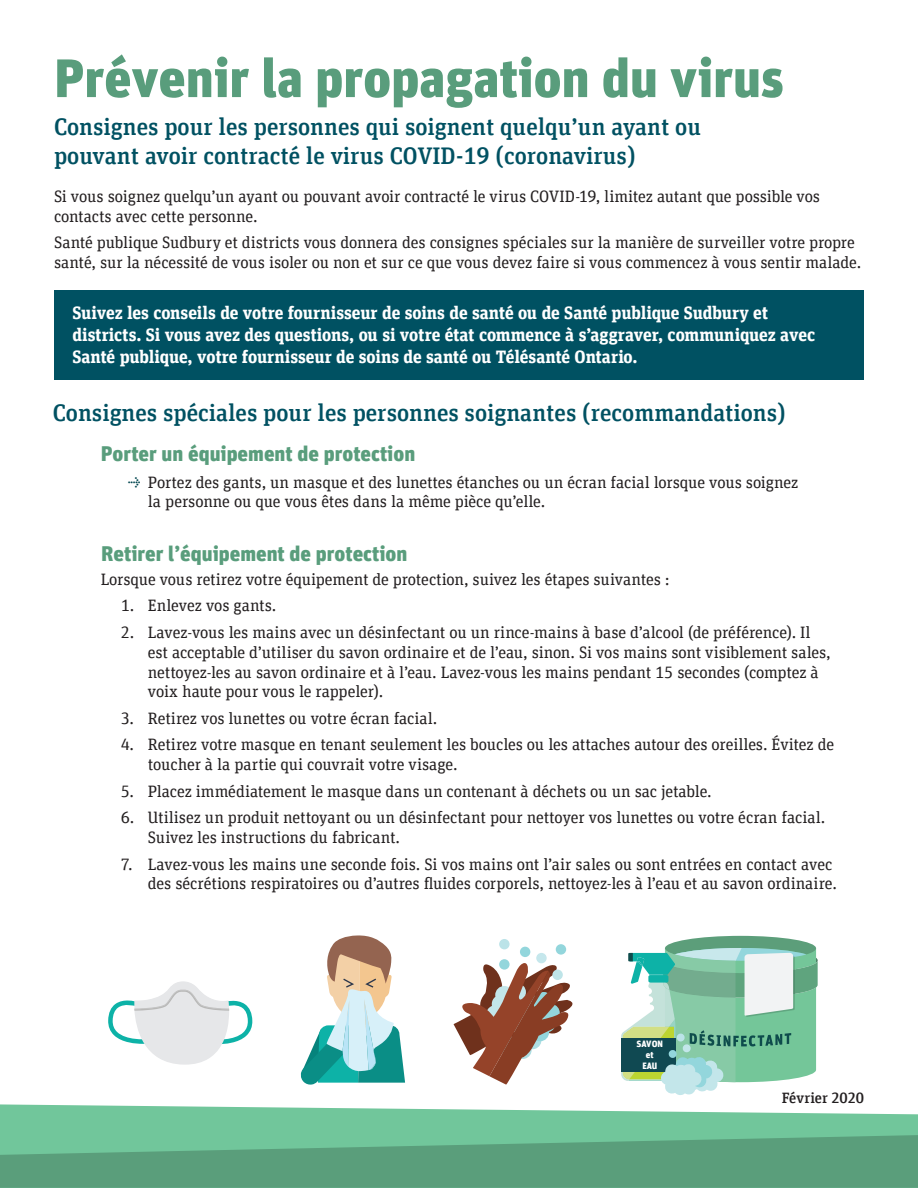
<style>
.page{position:relative;width:918px;height:1188px;background:#fff}
.page>*{position:absolute;margin:0;border:0;box-sizing:border-box;transform-origin:0 0}
.t1{font:900 54px "Unit Pro";color:#599d7c}
.t2{font:500 24px/28.8px "Unit Slab Pro";color:#005162}
.t3{font:900 21px "Unit Pro";color:#599d7c}
.BulletsLevel1{font:700 18px/21.6px "Unit Slab Pro";letter-spacing:-.005em;color:#fff}
.BulletsLevel1-2{font:16.5px/19.8px "Unit Slab Pro";letter-spacing:-.005em;color:#231f20}
.t4{font:500 15px "Unit Slab Pro";letter-spacing:-.005em;color:#231f20}
.t5{font:900 9.15px/10.5px "Unit Pro";color:#fff;text-align:center}
.s1{color:#00464f}
</style>
<div class="page">
<svg style="left:621px;top:936px;width:197px;height:159px"></svg>
<div style="left:54px;top:290px;width:810px;height:90px;background:#005162"></div>
<svg style="left:499px;top:959px;width:11px;height:11px"></svg>
<div style="left:520px;top:947px;width:10px;height:10px;background:#93d6dc;border-radius:50%"></div>
<div style="left:499px;top:939px;width:11px;height:10px;background:#bbe3e8;border-radius:50%"></div>
<div style="left:536px;top:953px;width:11px;height:10px;background:#c5e7ec;border-radius:50%"></div>
<div style="left:556px;top:944px;width:10px;height:11px;background:#93d6dc;border-radius:50%"></div>
<svg style="left:454px;top:962px;width:119px;height:123px"></svg>
<svg style="left:108px;top:981px;width:144px;height:84px"></svg>
<svg style="left:300px;top:935px;width:105px;height:150px"></svg>
<svg style="left:0;top:1104px;width:918px;height:31px;fill:#71c69b"></svg>
<svg style="left:0;top:1135px;width:918px;height:53px;background:#5ea581"></svg>
<p class="t1" style="left:54px;top:38px;width:732px">Prévenir la propagation du virus</p>
<p class="t2" style="left:54px;top:111px;width:649px">Consignes pour les personnes qui soignent quelqu’un ayant ou pouvant avoir contracté le virus COVID-19 (coronavirus)</p>
<p class="BulletsLevel1-2" style="left:54px;top:186px;width:768px">Si vous soignez quelqu’un ayant ou pouvant avoir contracté le virus COVID-19, limitez autant que possible vos contacts avec cette personne.</p>
<p class="BulletsLevel1-2" style="left:54px;top:232px;width:809px">Santé publique Sudbury et districts vous donnera des consignes spéciales sur la manière de surveiller votre propre santé, sur la nécessité de vous isoler ou non et sur ce que vous devez faire si vous commencez à vous sentir malade.</p>
<p class="BulletsLevel1" style="left:72px;top:301px;width:744px">Suivez les conseils de votre fournisseur de soins de santé ou de Santé publique Sudbury et districts. Si vous avez des questions, ou si votre état commence à s’aggraver, communiquez avec<br>Santé publique, votre fournisseur de soins de santé ou Télésanté Ontario.</p>
<p class="t2" style="left:53px;top:398px;width:735px">Consignes spéciales pour les personnes soignantes (recommandations)</p>
<p class="t3" style="left:101px;top:438px;width:316px">Porter un équipement de protection</p>
<p class="BulletsLevel1-2" style="left:148px;top:471px;width:652px;text-indent:-20px"><span class="s1">⇢</span> Portez des gants, un masque et des lunettes étanches ou un écran facial lorsque vous soignez la personne ou que vous êtes dans la même pièce qu’elle.</p>
<p class="t3" style="left:101px;top:538px;width:308px">Retirer l’équipement de protection</p>
<p class="BulletsLevel1-2" style="left:101px;top:569px;width:571px">Lorsque vous retirez votre équipement de protection, suivez les étapes suivantes :</p>
<p class="BulletsLevel1-2" style="left:121px;top:595px;width:157px">1. Enlevez vos gants.</p>
<p class="BulletsLevel1-2" style="left:148px;top:622px;width:684px;text-indent:-27px">2. Lavez-vous les mains avec un désinfectant ou un rince-mains à base d’alcool (de préférence). Il est acceptable d’utiliser du savon ordinaire et de l’eau, sinon. Si vos mains sont visiblement sales, nettoyez-les au savon ordinaire et à l’eau. Lavez-vous les mains pendant 15 secondes (comptez à voix haute pour vous le rappeler).</p>
<p class="BulletsLevel1-2" style="left:121px;top:708px;width:318px">3. Retirez vos lunettes ou votre écran facial.</p>
<p class="BulletsLevel1-2" style="left:148px;top:734px;width:688px;text-indent:-27px">4. Retirez votre masque en tenant seulement les boucles ou les attaches autour des oreilles. Évitez de toucher à la partie qui couvrait votre visage.</p>
<p class="BulletsLevel1-2" style="left:121px;top:781px;width:592px">5. Placez immédiatement le masque dans un contenant à déchets ou un sac jetable.</p>
<p class="BulletsLevel1-2" style="left:148px;top:807px;width:679px;text-indent:-27px">6. Utilisez un produit nettoyant ou un désinfectant pour nettoyer vos lunettes ou votre écran facial.<br>Suivez les instructions du fabricant.</p>
<p class="BulletsLevel1-2" style="left:121px;top:854px;width:718px;text-align:right">7. Lavez-vous les mains une seconde fois. Si vos mains ont l’air sales ou sont entrées en contact avec des sécrétions respiratoires ou d’autres fluides corporels, nettoyez-les à l’eau et au savon ordinaire.</p>
<p class="t5" style="left:637px;top:1038px;width:28px">SAVON et<br>EAU</p>
<p class="t4" style="left:782px;top:1087px;width:84px">Février 2020</p>
</div>
